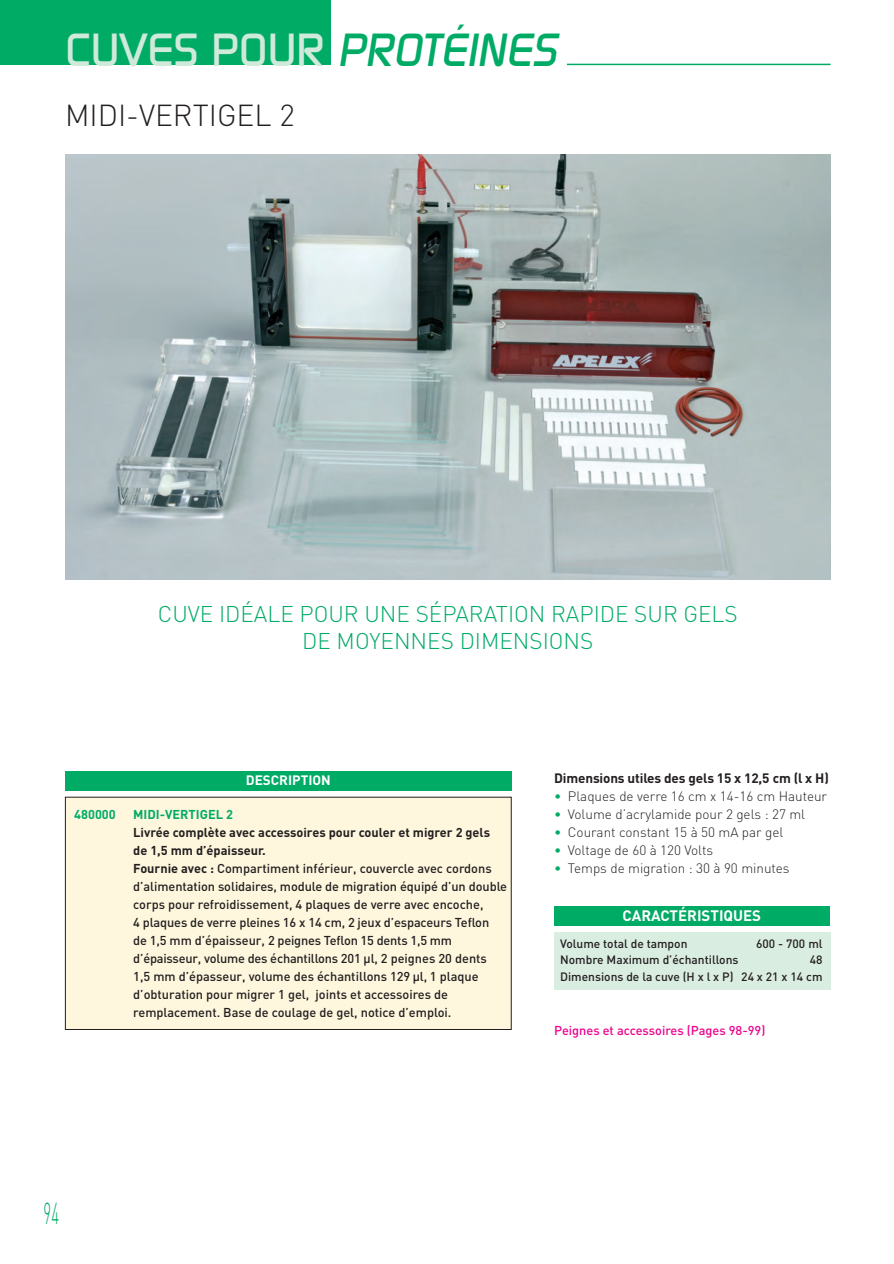
<style>
.page{position:relative;width:894px;height:1264px;background:#fff}
.page>*{position:absolute;margin:0;border:0;box-sizing:border-box;transform-origin:0 0}
.t1{font:500 45px "Digital";color:#cfe9da}
.t2{font:300 30px "DIN";color:#231f20}
.t3{font:300 30px "DIN";color:#00ab66;scale:.5 1}
.t4{font:300 22.5px/27px "DIN";color:#00ab66;text-align:center}
.t5{font:700 15px "DIN";color:#fff}
.t6{font:300 13.5px "DIN";color:#231f20}
.t7{font:700 13.5px "DIN";letter-spacing:-.01em;color:#231f20}
.t8{font:700 13.5px "DIN";color:#fff}
.t9{font:500 12.75px/18px "DIN";color:#231f20}
.t10{font:500 12.75px "DIN";color:#ed028c}
.t11{font:700 12.75px "DIN";color:#00ab66}
.t12{font:500 12px/16.6px "DIN";color:#231f20;text-align:right}
.s1{font-style:italic;color:#00ab66}
.s2{font-weight:700}
.s3{color:#00ab66}
</style>
<div class="page">
<img style="left:65px;top:154px;width:765px;height:425px">
<div style="left:65px;top:797px;width:446px;height:233px;background:#fef7de"></div>
<div style="left:65px;top:797px;width:446px;height:233px;border:1px solid #231f20"></div>
<div style="left:554px;top:932px;width:276px;height:57px;background:#daede1"></div>
<div style="left:554px;top:907px;width:275px;height:19px;background:#00ab66"></div>
<div style="left:65px;top:771px;width:446px;height:19px;background:#00ab66"></div>
<hr style="left:567px;top:64px;width:263px;height:1px;background:#00ab66">
<div style="left:0;top:0;width:331px;height:65px;background:#00ab66"></div>
<h1 class="t1" style="left:65px;top:24px;width:493px">CUVES POUR <span class="s1">PROTÉINES</span></h1>
<h2 class="t2" style="left:65px;top:98px;width:231px">MIDI-VERTIGEL 2</h2>
<h3 class="t4" style="left:158px;top:601px;width:581px">CUVE IDÉALE POUR UNE SÉPARATION RAPIDE SUR GELS<br>DE MOYENNES DIMENSIONS</h3>
<p class="t8" style="left:246px;top:772px;width:86px">DESCRIPTION</p>
<p class="t11" style="left:74px;top:807px;width:43px">480000</p>
<p class="t11" style="left:133px;top:807px;width:101px">MIDI-VERTIGEL 2</p>
<p class="t9" style="left:133px;top:823px;width:375px"><span class="s2">Livrée complète avec accessoires pour couler et migrer 2 gels de 1,5 mm d’épaisseur.<br>Fournie avec :</span> Compartiment inférieur, couvercle avec cordons d’alimentation solidaires, module de migration équipé d’un double corps pour refroidissement, 4 plaques de verre avec encoche,<br>4 plaques de verre pleines 16 x 14 cm, 2 jeux d’espaceurs Teflon<br>de 1,5 mm d’épaisseur, 2 peignes Teflon 15 dents 1,5 mm d’épaisseur, volume des échantillons 201 µl, 2 peignes 20 dents 1,5 mm d’épasseur, volume des échantillons 129 µl, 1 plaque d’obturation pour migrer 1 gel, joints et accessoires de remplacement. Base de coulage de gel, notice d’emploi.</p>
<p class="t7" style="left:554px;top:770px;width:276px">Dimensions utiles des gels 15 x 12,5 cm (l x H)</p>
<p class="t6" style="left:554px;top:788px;width:274px"><span class="s3">•</span> Plaques de verre 16 cm x 14-16 cm Hauteur</p>
<p class="t6" style="left:554px;top:806px;width:252px"><span class="s3">•</span> Volume d’acrylamide pour 2 gels : 27 ml</p>
<p class="t6" style="left:554px;top:824px;width:231px"><span class="s3">•</span> Courant constant 15 à 50 mA par gel</p>
<p class="t6" style="left:554px;top:842px;width:160px"><span class="s3">•</span> Voltage de 60 à 120 Volts</p>
<p class="t6" style="left:554px;top:860px;width:237px"><span class="s3">•</span> Temps de migration : 30 à 90 minutes</p>
<p class="t5" style="left:622px;top:907px;width:140px">CARACTÉRISTIQUES</p>
<p class="t12" style="left:560px;top:935px;width:129px">Volume total de tampon</p>
<p class="t12" style="left:756px;top:935px;width:68px">600 - 700 ml</p>
<p class="t12" style="left:560px;top:952px;width:180px">Nombre Maximum d’échantillons</p>
<p class="t12" style="left:560px;top:952px;width:264px">48<br>Dimensions de la cuve (H x l x P) 24 x 21 x 14 cm</p>
<p class="t10" style="left:554px;top:1023px;width:213px">Peignes et accessoires (Pages 98-99)</p>
<h2 class="t3" style="left:44px;top:1195px;width:32px">94</h2>
</div>
